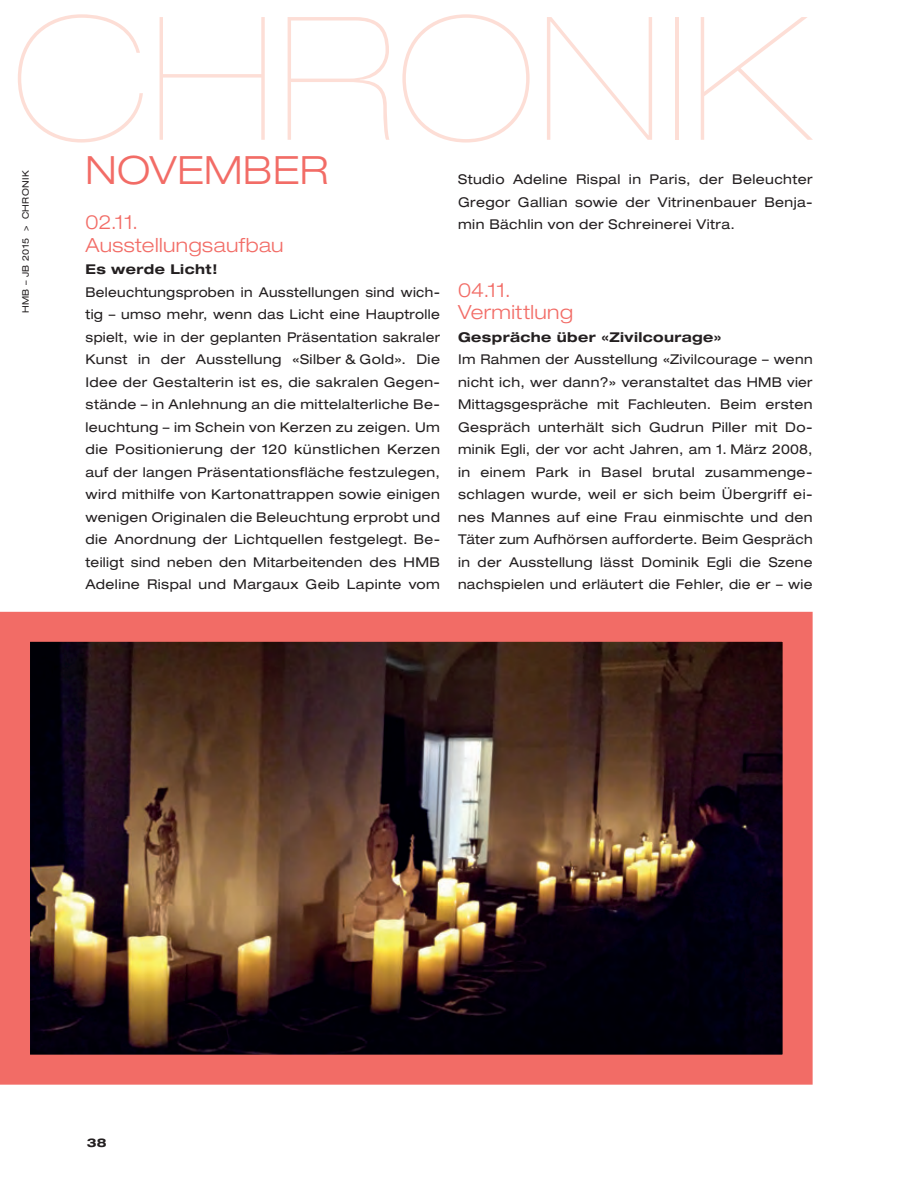
<style>
.page{position:relative;width:919px;height:1191px;background:#fff}
.page>*{position:absolute;margin:0;border:0;box-sizing:border-box;transform-origin:0 0}
.t1{font:900 expanded 171.75px "Helvetica Neue";letter-spacing:.02em;color:#fdded6}
.t2{font:300 expanded 39px "Helvetica Neue";letter-spacing:.01em;color:#f26c66}
.t3{font:300 expanded 19.5px/22.5px "Helvetica Neue";letter-spacing:.025em;color:#f26c66}
.t4{font:expanded 13.5px/22.5px "Helvetica Neue";letter-spacing:.03em;color:#231f20}
.t5{font:700 expanded 12px "Helvetica Neue";color:#231f20}
.t6{font:expanded 9px "Helvetica Neue";letter-spacing:.05em;color:#231f20}
.s1{font-weight:700}
</style>
<div class="page">
<img style="left:31px;top:643px;width:750px;height:410px">
<div style="left:0;top:612px;width:812px;height:472px;border:30px solid #f26c66"></div>
<p class="t1" style="left:13px;top:-21px;width:797px">CHRONIK</p>
<p class="t6" style="left:20px;top:313px;width:145px;rotate:-90deg">HMB – JB 2015 &gt; CHRONIK</p>
<p class="t2" style="left:85px;top:146px;width:244px">NOVEMBER</p>
<p class="t3" style="left:85px;top:211px;width:199px">02.11.<br>Ausstellungsaufbau</p>
<p class="t4" style="left:85px;top:258px;width:356px"><span class="s1">Es werde Licht!<br></span>Beleuchtungsproben in Ausstellungen sind wich&shy;tig – umso mehr, wenn das Licht eine Hauptrolle spielt, wie in der geplanten Präsentation sakraler Kunst in der Ausstellung «Silber &amp; Gold». Die Idee der Gestalterin ist es, die sakralen Gegen&shy;stände – in Anlehnung an die mittelalterliche Be&shy;leuchtung – im Schein von Kerzen zu zeigen. Um die Positionierung der 120 künstlichen Kerzen auf der langen Präsentationsfläche festzulegen, wird mithilfe von Kartonattrappen sowie einigen wenigen Originalen die Beleuchtung erprobt und die Anordnung der Lichtquellen festgelegt. Be&shy;teiligt sind neben den Mitarbeitenden des HMB Adeline Rispal und Margaux Geib Lapinte vom</p>
<p class="t4" style="left:458px;top:168px;width:356px;text-align:justify">Studio Adeline Rispal in Paris, der Beleuchter Gregor Gallian sowie der Vitrinenbauer Benja&shy;min Bächlin von der Schreinerei Vitra.</p>
<p class="t3" style="left:458px;top:278px;width:116px">04.11.<br>Vermittlung</p>
<p class="t4" style="left:458px;top:325px;width:356px"><span class="s1">Gespräche über «Zivilcourage»<br></span>Im Rahmen der Ausstellung «Zivilcourage – wenn nicht ich, wer dann?» veranstaltet das HMB vier Mittagsgespräche mit Fachleuten. Beim ersten Gespräch unterhält sich Gudrun Piller mit Do&shy;minik Egli, der vor acht Jahren, am 1. März 2008, in einem Park in Basel brutal zusammenge&shy;schlagen wurde, weil er sich beim Übergriff ei&shy;nes Mannes auf eine Frau einmischte und den Täter zum Aufhörsen aufforderte. Beim Gespräch in der Ausstellung lässt Dominik Egli die Szene nachspielen und erläutert die Fehler, die er – wie</p>
<p class="t5" style="left:87px;top:1135px;width:21px">38</p>
</div>
